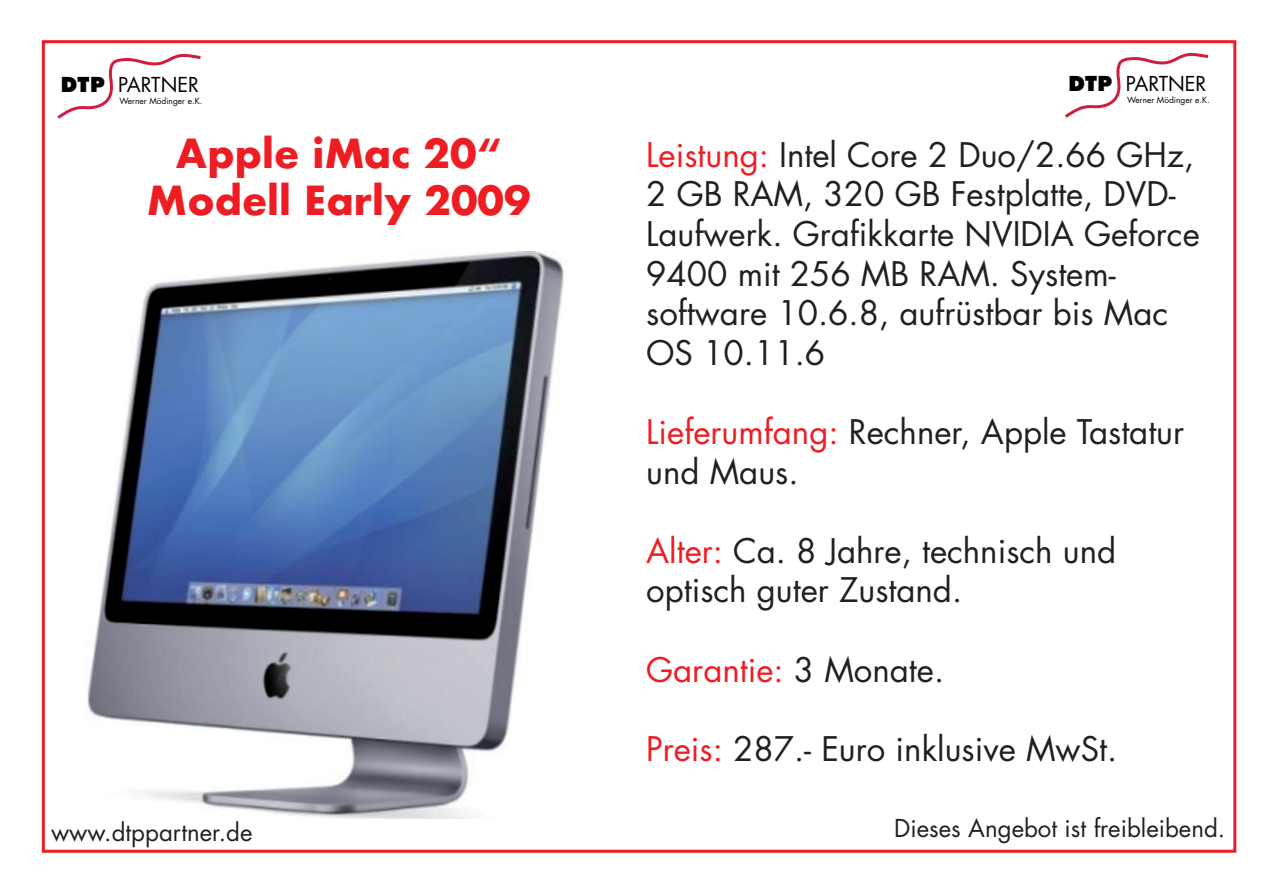
<style>
.page{position:relative;width:1276px;height:893px;background:#fff}
.page>*{position:absolute;margin:0;border:0;box-sizing:border-box;transform-origin:0 0}
.t1{font:700 39px/46.8px "Futura";color:#ee1d23;text-align:center}
.t2{font:33px/39.6px "Futura";color:#231f20}
.t3{font:33px "Futura";color:#ee1d23}
.t4{font:24px "Futura";color:#231f20}
.t5{font:20.1px "Futura";color:#000}
.t6{font:8.4px "Futura";letter-spacing:.005em;color:#000}
.s1{font-weight:800}
.s2{color:#ee1d23}
.s3{color:#231f20}
</style>
<div class="page">
<div style="left:42px;top:40px;width:1194px;height:813px;background:#fff;border:3px solid #ee1d23"></div>
<svg style="left:1065px;top:53px;width:144px;height:65px"></svg>
<svg style="left:57px;top:54px;width:144px;height:65px"></svg>
<img style="left:87px;top:251px;width:479px;height:567px">
<p class="t5" style="left:61px;top:70px;width:139px"><span class="s1">DTP</span> PARTNER</p>
<p class="t6" style="left:120px;top:95px;width:84px">Werner Mödinger e.K.</p>
<p class="t5" style="left:1068px;top:69px;width:139px"><span class="s1">DTP</span> PARTNER</p>
<p class="t6" style="left:1127px;top:94px;width:84px">Werner Mödinger e.K.</p>
<p class="t1" style="left:147px;top:130px;width:385px">Apple iMac 20“<br>Modell Early 2009</p>
<p class="t2" style="left:646px;top:134px;width:555px"><span class="s2">Leistung:</span> Intel Core 2 Duo/2.66 GHz,<br>2 GB RAM, 320 GB Festplatte, DVD-<br>Laufwerk. Grafikkarte NVIDIA Geforce<br>9400 mit 256 MB RAM. System&shy;software 10.6.8, aufrüstbar bis Mac<br>OS 10.11.6</p>
<p class="t2" style="left:646px;top:412px;width:539px"><span class="s2">Lieferumfang:</span> Rechner, Apple Tastatur und Maus.</p>
<p class="t2" style="left:646px;top:530px;width:471px"><span class="s2">Alter:</span> Ca. 8 Jahre, technisch und optisch guter Zustand.</p>
<p class="t3" style="left:646px;top:647px;width:299px">Garantie: <span class="s3">3 Monate.</span></p>
<p class="t2" style="left:646px;top:728px;width:472px"><span class="s2">Preis:</span> 287.- Euro inklusive MwSt.</p>
<p class="t4" style="left:51px;top:816px;width:203px">www.dtppartner.de</p>
<p class="t4" style="left:894px;top:812px;width:332px">Dieses Angebot ist freibleibend.</p>
</div>
